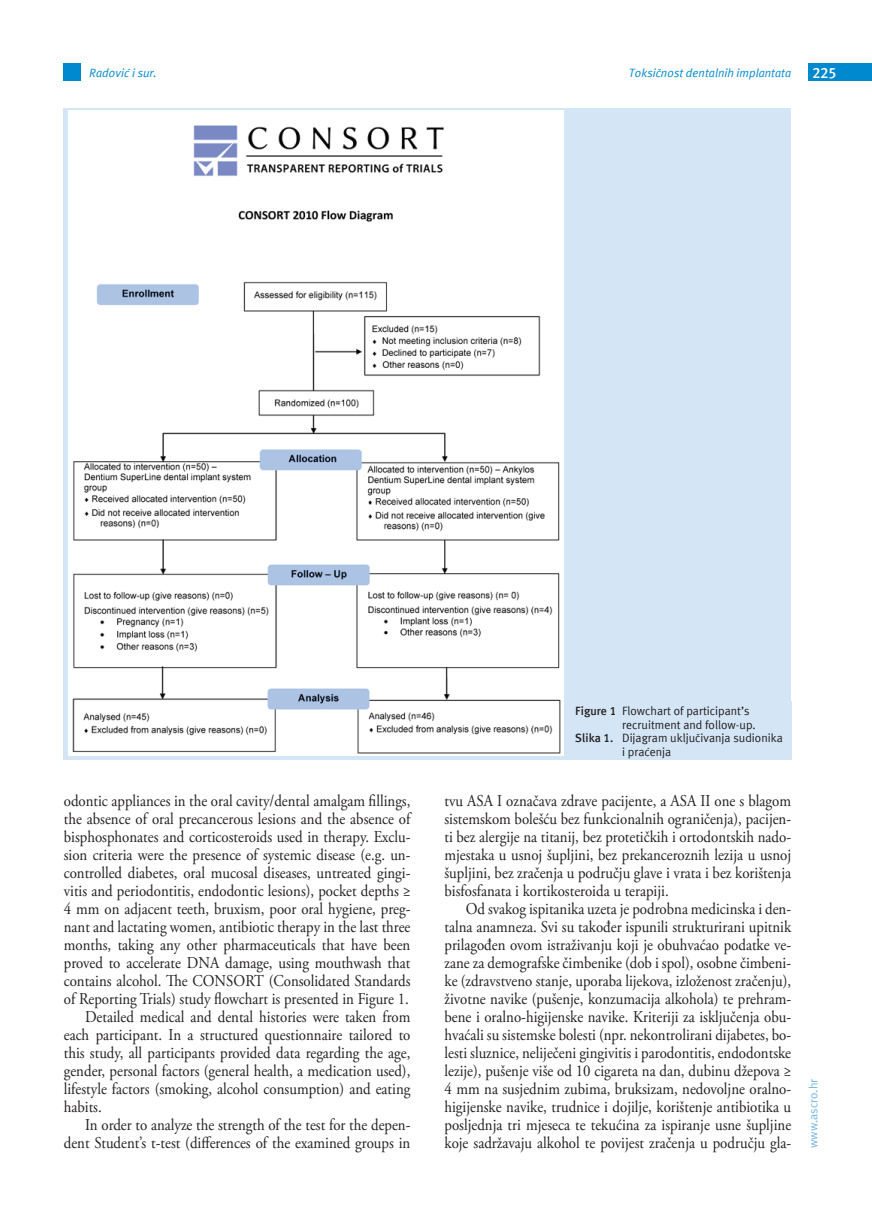
<style>
.page{position:relative;width:872px;height:1212px;background:#fff}
.page>*{position:absolute;margin:0;border:0;box-sizing:border-box;transform-origin:0 0}
.t1{font:16.5px/18px "Adobe Garamond Pro";color:#231f20;text-align:justify;scale:.9 1}
.t2{font:700 15px "Meta ASC";color:#fff}
.t3{font:12px "Meta ASC";color:#231f20}
.t4{font:italic 12px "Meta ASC";color:#0089cf}
.t5{font:12px "Meta ASC";color:#77b6e4}
.s1{font-weight:700}
</style>
<div class="page">
<div style="left:64px;top:64px;width:17px;height:17px;background:#0089cf"></div>
<div style="left:808px;top:64px;width:64px;height:17px;background:#0089cf"></div>
<div style="left:64px;top:108px;width:727px;height:652px;background:#d4e6f6"></div>
<img style="left:68px;top:111px;width:495px;height:645px">
<p class="t4" style="left:89px;top:66px;width:69px">Radović i sur.</p>
<p class="t4" style="left:629px;top:66px;width:164px">Toksičnost dentalnih implantata</p>
<p class="t2" style="left:812px;top:64px;width:26px">225</p>
<p class="t1" style="left:64px;top:792px;width:387px">odontic appliances in the oral cavity/dental amalgam fillings,</p>
<p class="t1" style="left:64px;top:810px;width:387px">the absence of oral precancerous lesions and the absence of</p>
<p class="t1" style="left:64px;top:828px;width:387px">bisphosphonates and corticosteroids used in therapy. Exclu-</p>
<p class="t1" style="left:64px;top:846px;width:387px">sion criteria were the presence of systemic disease (e.g. un-</p>
<p class="t1" style="left:64px;top:864px;width:387px">controlled diabetes, oral mucosal diseases, untreated gingi-</p>
<p class="t1" style="left:64px;top:882px;width:387px">vitis and periodontitis, endodontic lesions), pocket depths ≥</p>
<p class="t1" style="left:64px;top:900px;width:387px">4 mm on adjacent teeth, bruxism, poor oral hygiene, preg-</p>
<p class="t1" style="left:64px;top:918px;width:386px">nant and lactating women, antibiotic therapy in the last three</p>
<p class="t1" style="left:64px;top:936px;width:387px">months, taking any other pharmaceuticals that have been</p>
<p class="t1" style="left:64px;top:954px;width:386px">proved to accelerate DNA damage, using mouthwash that</p>
<p class="t1" style="left:64px;top:972px;width:387px">contains alcohol. The CONSORT (Consolidated Standards</p>
<p class="t1" style="left:64px;top:990px;width:385px">of Reporting Trials) study flowchart is presented in Figure 1.</p>
<p class="t1" style="left:85px;top:1008px;width:363px">Detailed medical and dental histories were taken from</p>
<p class="t1" style="left:64px;top:1026px;width:387px">each participant. In a structured questionnaire tailored to</p>
<p class="t1" style="left:64px;top:1044px;width:387px">this study, all participants provided data regarding the age,</p>
<p class="t1" style="left:64px;top:1062px;width:387px">gender, personal factors (general health, a medication used),</p>
<p class="t1" style="left:64px;top:1080px;width:387px">lifestyle factors (smoking, alcohol consumption) and eating</p>
<p class="t1" style="left:64px;top:1098px;width:44px">habits.</p>
<p class="t1" style="left:85px;top:1116px;width:363px">In order to analyze the strength of the test for the depen-</p>
<p class="t1" style="left:64px;top:1134px;width:387px">dent Student’s t-test (differences of the examined groups in</p>
<p class="t3" style="left:575px;top:704px;width:176px"><span class="s1">Figure 1</span> Flowchart of participant’s</p>
<p class="t3" style="left:622px;top:718px;width:135px">recruitment and follow-up.</p>
<p class="t3" style="left:575px;top:731px;width:209px"><span class="s1">Slika 1.</span> Dijagram uključivanja sudionika</p>
<p class="t3" style="left:622px;top:745px;width:51px">i praćenja</p>
<p class="t1" style="left:444px;top:792px;width:387px">tvu ASA I označava zdrave pacijente, a ASA II one s blagom sistemskom bolešću bez funkcionalnih ograničenja), pacijen&shy;ti bez alergije na titanij, bez protetičkih i ortodontskih nado&shy;mjestaka u usnoj šupljini, bez prekanceroznih lezija u usnoj šupljini, bez zračenja u području glave i vrata i bez korištenja bisfosfanata i kortikosteroida u terapiji.</p>
<p class="t1" style="left:444px;top:900px;width:387px;text-indent:21px">Od svakog ispitanika uzeta je podrobna medicinska i den&shy;talna anamneza. Svi su također ispunili strukturirani upitnik prilagođen ovom istraživanju koji je obuhvaćao podatke ve&shy;zane za demografske čimbenike (dob i spol), osobne čimbeni&shy;ke (zdravstveno stanje, uporaba lijekova, izloženost zračenju), životne navike (pušenje, konzumacija alkohola) te prehram&shy;bene i oralno-higijenske navike. Kriteriji za isključenja obu&shy;hvaćali su sistemske bolesti (npr. nekontrolirani dijabetes, bo&shy;lesti sluznice, neliječeni gingivitis i parodontitis, endodontske lezije), pušenje više od 10 cigareta na dan, dubinu džepova ≥ 4 mm na susjednim zubima, bruksizam, nedovoljne oralno&shy;higijenske navike, trudnice i dojilje, korištenje antibiotika u posljednja tri mjeseca te tekućina za ispiranje usne šupljine koje sadržavaju alkohol te povijest zračenja u području gla-</p>
<p class="t5" style="left:806px;top:1148px;width:71px;rotate:-90deg">www.ascro.hr</p>
</div>
